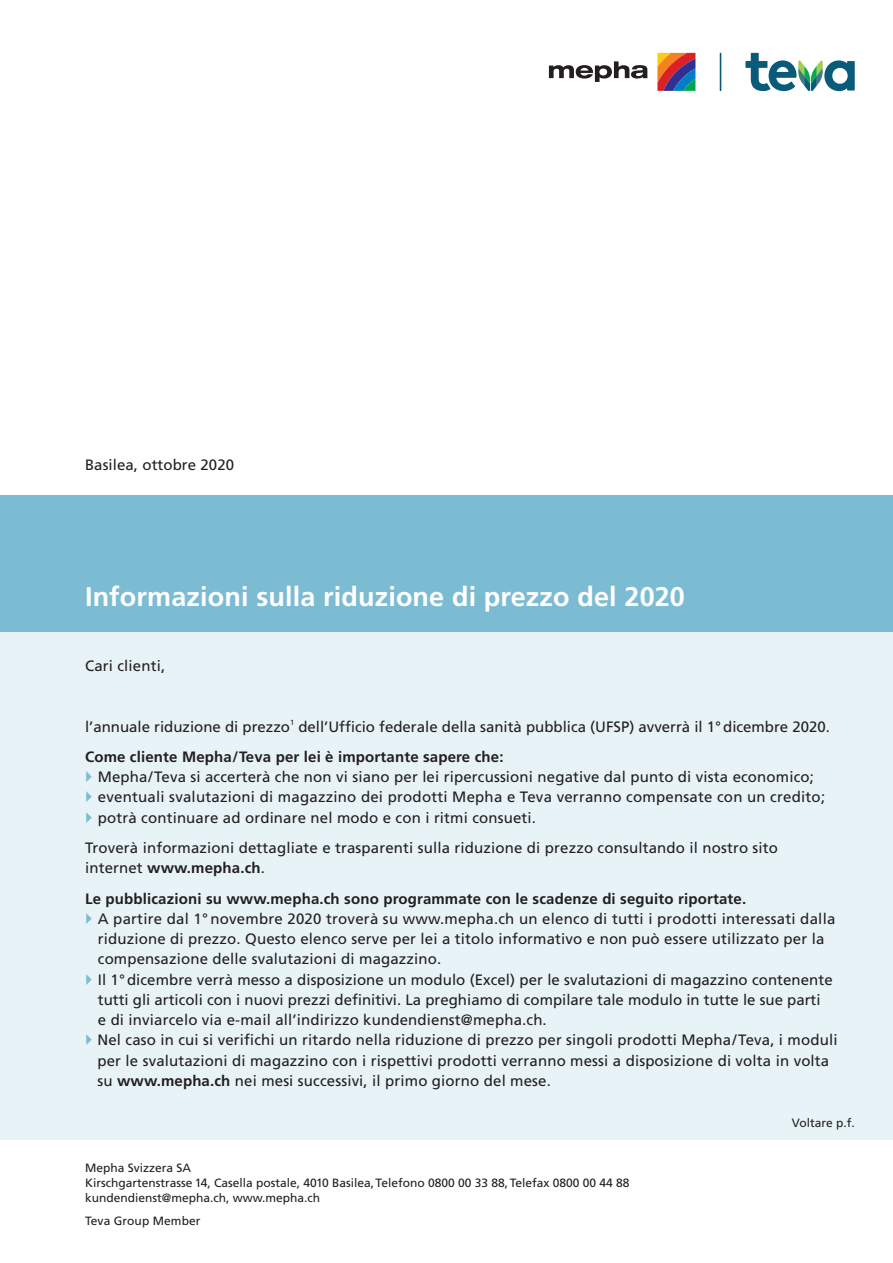
<style>
.page{position:relative;width:893px;height:1263px;background:#fff}
.page>*{position:absolute;margin:0;border:0;box-sizing:border-box;transform-origin:0 0}
.t1{font:700 27px "Frutiger";letter-spacing:.005em;color:#fff}
.t2{font:15px/20.2px "Frutiger";letter-spacing:.01em;color:#231f20}
.t3{font:700 15px "Frutiger";letter-spacing:.01em;color:#231f20}
.t4{font:12px/15px "Frutiger";color:#231f20}
.s1{font-weight:700}
</style>
<div class="page">
<div style="left:0;top:495px;width:893px;height:645px;background:#e8f3f7"></div>
<div style="left:0;top:495px;width:893px;height:136px;background:#7cbcd3"></div>
<svg style="left:745px;top:53px;width:110px;height:38px"></svg>
<svg style="left:549px;top:61px;width:98px;height:21px"></svg>
<svg style="left:657px;top:53px;width:38px;height:38px"></svg>
<hr style="left:720px;top:53px;width:1px;height:38px;background:#0a5a79">
<p class="t2" style="left:85px;top:454px;width:151px">Basilea, ottobre 2020</p>
<h1 class="t1" style="left:85px;top:581px;width:601px">Informazioni sulla riduzione di prezzo del 2020</h1>
<p class="t2" style="left:85px;top:655px;width:82px">Cari clienti,</p>
<p class="t2" style="left:85px;top:711px;width:746px;line-height:30.3px">l’annuale riduzione di prezzo<sup>1</sup> dell’Ufficio federale della sanità pubblica (UFSP) avverrà il 1°dicembre 2020.<br><span class="s1">Come cliente Mepha/Teva per lei è importante sapere che:</span></p>
<p class="t2" style="left:98px;top:767px;width:729px">Mepha/Teva si accerterà che non vi siano per lei ripercussioni negative dal punto di vista economico; eventuali svalutazioni di magazzino dei prodotti Mepha e Teva verranno compensate con un credito; potrà continuare ad ordinare nel modo e con i ritmi consueti.</p>
<p class="t2" style="left:85px;top:838px;width:694px">Troverà informazioni dettagliate e trasparenti sulla riduzione di prezzo consultando il nostro sito internet <span class="s1">www.mepha.ch</span>.</p>
<p class="t3" style="left:85px;top:890px;width:663px">Le pubblicazioni su www.mepha.ch sono programmate con le scadenze di seguito riportate.</p>
<p class="t2" style="left:97px;top:908px;width:742px">A partire dal 1° novembre 2020 troverà su www.mepha.ch un elenco di tutti i prodotti interessati dalla riduzione di prezzo. Questo elenco serve per lei a titolo informativo e non può essere utilizzato per la compensazione delle svalutazioni di magazzino.<br>Il 1°dicembre verrà messo a disposizione un modulo (Excel) per le svalutazioni di magazzino contenente tutti gli articoli con i nuovi prezzi definitivi. La preghiamo di compilare tale modulo in tutte le sue parti<br>e di inviarcelo via e-mail all’indirizzo kundendienst@mepha.ch.<br>Nel caso in cui si verifichi un ritardo nella riduzione di prezzo per singoli prodotti Mepha/Teva, i moduli per le svalutazioni di magazzino con i rispettivi prodotti verranno messi a disposizione di volta in volta su <span class="s1">www.mepha.ch</span> nei mesi successivi, il primo giorno del mese.</p>
<p class="t4" style="left:792px;top:1115px;width:64px">Voltare p.f.</p>
<p class="t4" style="left:85px;top:1160px;width:546px">Mepha Svizzera SA<br>Kirschgartenstrasse 14, Casella postale, 4010 Basilea, Telefono 0800 00 33 88, Telefax 0800 00 44 88 kundendienst@mepha.ch, www.mepha.ch</p>
<p class="t4" style="left:85px;top:1213px;width:117px">Teva Group Member</p>
</div>
